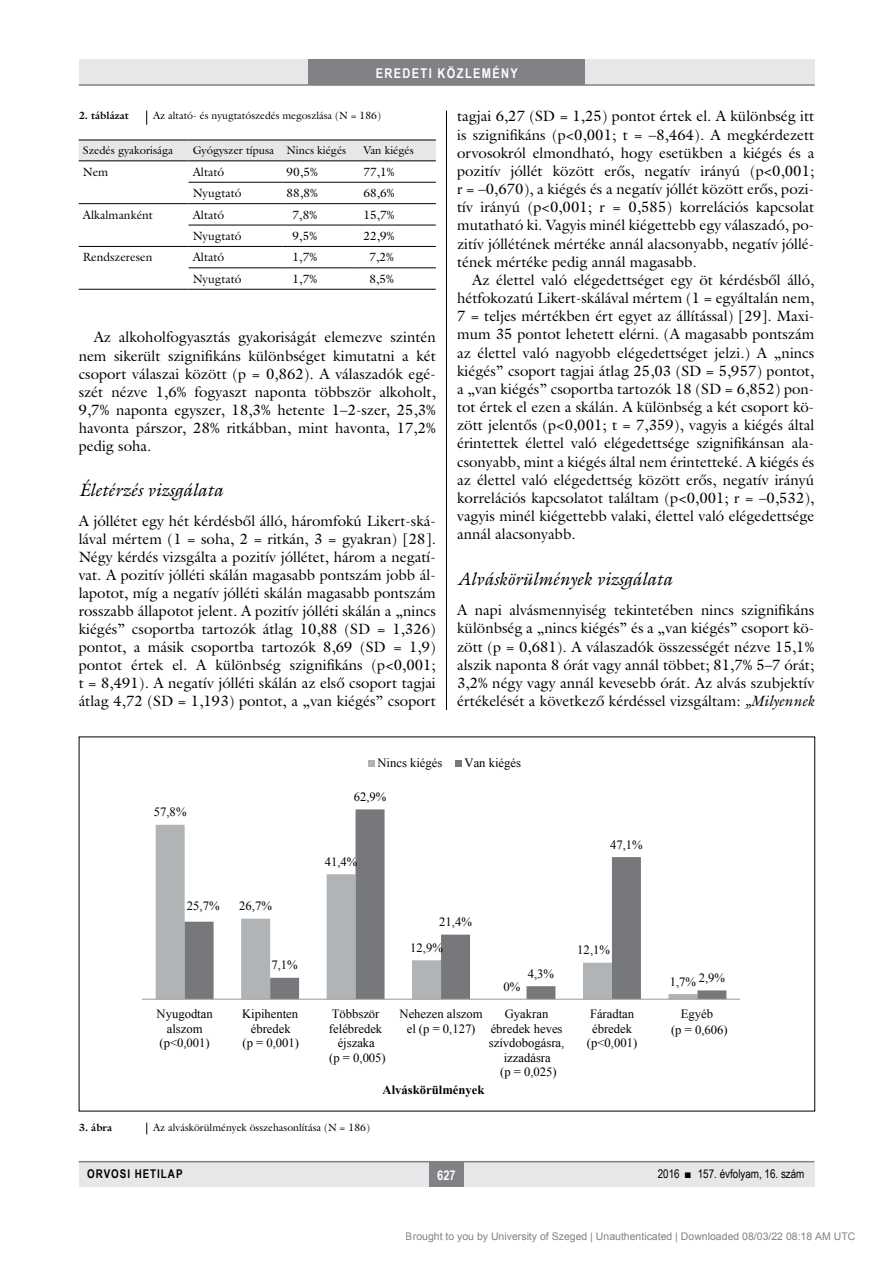
<style>
.page{position:relative;width:893px;height:1263px;background:#fff}
.page>*{position:absolute;margin:0;border:0;box-sizing:border-box;transform-origin:0 0}
.alcimkurziv{font:italic 18px "Galliard Reg";color:#000}
.Body_tompa{font:15px/18.1px "Galliard Reg";color:#000;text-align:justify}
.Body_Text{font:15px/18.1px "Galliard Reg";color:#000;text-align:justify}
.t1{font:700 13.5px "Arial Narrow";letter-spacing:.1em;color:#fff}
.t2{font:12.6px/14.5px "Times New Roman";color:#000;text-align:center}
.t3{font:700 12.6px "Times New Roman";color:#000}
.tabla{font:12px "Galliard Reg";color:#000}
.t4{font:12px "Arial Narrow";color:#000}
.t5{font:700 12px "Arial Narrow";letter-spacing:.08em;color:#000}
.tablafej{font:11.25px "Galliard Reg";color:#000}
.kepalairas2{font:10.5px "Galliard Reg";color:#000}
.t6{font:10.5px "Arial";color:rgb(0 0 0/.5)}
.kepalairas1{font:700 10.5px "Galliard Reg";color:#000}
.s1{font-style:italic}
</style>
<div class="page">
<div style="left:79px;top:1161px;width:735px;height:25px;background:#e6e7e8"></div>
<div style="left:429px;top:1161px;width:34px;height:25px;background:#808285"></div>
<hr style="left:79px;top:1161px;width:735px;height:1px;background:#808285">
<div style="left:79px;top:60px;width:735px;height:25px;background:#e6e7e8"></div>
<div style="left:308px;top:60px;width:277px;height:25px;background:#808285"></div>
<hr style="left:79px;top:84px;width:736px;height:2px;background:#808285">
<hr style="left:446px;top:111px;width:1px;height:1026px;background:#000">
<div style="left:79px;top:710px;width:736px;height:413px;background:#fff"></div>
<svg style="left:146px;top:111px;width:1px;height:14px"></svg>
<div style="left:79px;top:141px;width:357px;height:19px;background:#e6e7e8"></div>
<hr style="left:189px;top:182px;width:93px;height:1px;background:#000">
<hr style="left:282px;top:182px;width:77px;height:1px;background:#000">
<hr style="left:359px;top:182px;width:77px;height:1px;background:#000">
<hr style="left:79px;top:203px;width:110px;height:1px;background:#000">
<hr style="left:189px;top:203px;width:93px;height:1px;background:#000">
<hr style="left:282px;top:203px;width:77px;height:1px;background:#000">
<hr style="left:359px;top:203px;width:77px;height:1px;background:#000">
<hr style="left:189px;top:225px;width:93px;height:1px;background:#000">
<hr style="left:282px;top:225px;width:77px;height:1px;background:#000">
<hr style="left:359px;top:225px;width:77px;height:1px;background:#000">
<hr style="left:79px;top:246px;width:110px;height:1px;background:#000">
<hr style="left:189px;top:246px;width:93px;height:1px;background:#000">
<hr style="left:282px;top:246px;width:77px;height:1px;background:#000">
<hr style="left:359px;top:246px;width:77px;height:1px;background:#000">
<hr style="left:189px;top:267px;width:93px;height:1px;background:#000">
<hr style="left:282px;top:267px;width:77px;height:1px;background:#000">
<hr style="left:359px;top:267px;width:77px;height:1px;background:#000">
<hr style="left:79px;top:289px;width:110px;height:1px;background:#000">
<hr style="left:189px;top:289px;width:93px;height:1px;background:#000">
<hr style="left:282px;top:289px;width:77px;height:1px;background:#000">
<hr style="left:359px;top:289px;width:77px;height:1px;background:#000">
<hr style="left:79px;top:140px;width:110px;height:1px;background:#000">
<hr style="left:189px;top:140px;width:93px;height:1px;background:#000">
<hr style="left:282px;top:140px;width:77px;height:1px;background:#000">
<hr style="left:359px;top:140px;width:77px;height:1px;background:#000">
<hr style="left:79px;top:160px;width:110px;height:1px;background:#000">
<hr style="left:189px;top:160px;width:93px;height:1px;background:#000">
<hr style="left:282px;top:160px;width:77px;height:1px;background:#000">
<hr style="left:359px;top:160px;width:77px;height:1px;background:#000">
<div style="left:156px;top:825px;width:29px;height:174px;background:#b1b4b6"></div>
<svg style="left:185px;top:809px;width:541px;height:190px"></svg>
<hr style="left:142px;top:999px;width:598px;height:1px;background:#989a9d">
<div style="left:368px;top:760px;width:7px;height:6px;background:#b1b4b6"></div>
<div style="left:455px;top:760px;width:7px;height:6px;background:#77787b"></div>
<p class="t1" style="left:376px;top:63px;width:144px">EREDETI KÖZLEMÉNY</p>
<p class="kepalairas1" style="left:79px;top:109px;width:52px">2. táblázat</p>
<p class="kepalairas2" style="left:153px;top:109px;width:230px">Az altató- és nyugtatószedés megoszlása (N = 186)</p>
<p class="tablafej" style="left:83px;top:144px;width:92px">Szedés gyakorisága</p>
<p class="tablafej" style="left:193px;top:144px;width:83px">Gyógyszer típusa</p>
<p class="tablafej" style="left:287px;top:144px;width:61px">Nincs kiégés</p>
<p class="tablafej" style="left:363px;top:144px;width:52px">Van kiégés</p>
<p class="tabla" style="left:83px;top:164px;width:27px">Nem</p>
<p class="tabla" style="left:193px;top:164px;width:33px">Altató</p>
<p class="tabla" style="left:287px;top:164px;width:33px">90,5%</p>
<p class="tabla" style="left:363px;top:164px;width:33px">77,1%</p>
<p class="tabla" style="left:193px;top:186px;width:50px">Nyugtató</p>
<p class="tabla" style="left:287px;top:186px;width:33px">88,8%</p>
<p class="tabla" style="left:363px;top:186px;width:33px">68,6%</p>
<p class="tabla" style="left:83px;top:207px;width:72px">Alkalmanként</p>
<p class="tabla" style="left:193px;top:207px;width:33px">Altató</p>
<p class="tabla" style="left:293px;top:207px;width:26px">7,8%</p>
<p class="tabla" style="left:363px;top:207px;width:33px">15,7%</p>
<p class="tabla" style="left:193px;top:228px;width:50px">Nyugtató</p>
<p class="tabla" style="left:293px;top:228px;width:26px">9,5%</p>
<p class="tabla" style="left:363px;top:228px;width:33px">22,9%</p>
<p class="tabla" style="left:83px;top:250px;width:71px">Rendszeresen</p>
<p class="tabla" style="left:193px;top:250px;width:33px">Altató</p>
<p class="tabla" style="left:293px;top:250px;width:26px">1,7%</p>
<p class="tabla" style="left:369px;top:250px;width:26px">7,2%</p>
<p class="tabla" style="left:193px;top:271px;width:50px">Nyugtató</p>
<p class="tabla" style="left:293px;top:271px;width:26px">1,7%</p>
<p class="tabla" style="left:369px;top:271px;width:26px">8,5%</p>
<p class="Body_Text" style="left:79px;top:328px;width:359px;text-indent:15px">Az alkoholfogyasztás gyakoriságát elemezve szintén nem sikerült szignifikáns különbséget kimutatni a két csoport válaszai között (p = 0,862). A válaszadók egé&shy;szét nézve 1,6% fogyaszt naponta többször alkoholt, 9,7% naponta egyszer, 18,3% hetente 1–2-szer, 25,3% havonta párszor, 28% ritkábban, mint havonta, 17,2% pedig soha.</p>
<p class="alcimkurziv" style="left:79px;top:479px;width:146px">Életérzés vizsgálata</p>
<p class="Body_tompa" style="left:79px;top:512px;width:359px">A jóllétet egy hét kérdésből álló, háromfokú Likert-ská&shy;lával mértem (1 = soha, 2 = ritkán, 3 = gyakran) [28].<br>Négy kérdés vizsgálta a pozitív jóllétet, három a negatí&shy;vat. A pozitív jólléti skálán magasabb pontszám jobb ál&shy;lapotot, míg a negatív jólléti skálán magasabb pontszám rosszabb állapotot jelent. A pozitív jólléti skálán a „nincs kiégés” csoportba tartozók átlag 10,88 (SD = 1,326) pontot, a másik csoportba tartozók 8,69 (SD = 1,9) pontot értek el. A különbség szignifikáns (p&lt;0,001; t = 8,491). A negatív jólléti skálán az első csoport tagjai átlag 4,72 (SD = 1,193) pontot, a „van kiégés” csoport</p>
<p class="Body_tompa" style="left:457px;top:107px;width:359px">tagjai 6,27 (SD = 1,25) pontot értek el. A különbség itt is szignifikáns (p&lt;0,001; t = –8,464). A megkérdezett orvosokról elmondható, hogy esetükben a kiégés és a pozitív jóllét között erős, negatív irányú (p&lt;0,001; r = –0,670), a kiégés és a negatív jóllét között erős, pozi&shy;tív irányú (p&lt;0,001; r = 0,585) korrelációs kapcsolat mutatható ki. Vagyis minél kiégettebb egy válaszadó, po&shy;zitív jóllétének mértéke annál alacsonyabb, negatív jóllé&shy;tének mértéke pedig annál magasabb.</p>
<p class="Body_Text" style="left:457px;top:271px;width:359px;text-indent:15px">Az élettel való elégedettséget egy öt kérdésből álló, hétfokozatú Likert-skálával mértem (1 = egyáltalán nem, 7 = teljes mértékben ért egyet az állítással) [29]. Maxi&shy;mum 35 pontot lehetett elérni. (A magasabb pontszám az élettel való nagyobb elégedettséget jelzi.) A „nincs kiégés” csoport tagjai átlag 25,03 (SD = 5,957) pontot, a „van kiégés” csoportba tartozók 18 (SD = 6,852) pon&shy;tot értek el ezen a skálán. A különbség a két csoport kö&shy;zött jelentős (p&lt;0,001; t = 7,359), vagyis a kiégés által érintettek élettel való elégedettsége szignifikánsan ala&shy;csonyabb, mint a kiégés által nem érintetteké. A kiégés és az élettel való elégedettség között erős, negatív irányú korrelációs kapcsolatot találtam (p&lt;0,001; r = –0,532), vagyis minél kiégettebb valaki, élettel való elégedettsége annál alacsonyabb.</p>
<p class="alcimkurziv" style="left:457px;top:568px;width:217px">Alváskörülmények vizsgálata</p>
<p class="Body_tompa" style="left:457px;top:601px;width:359px">A napi alvásmennyiség tekintetében nincs szignifikáns különbség a „nincs kiégés” és a „van kiégés” csoport kö&shy;zött (p = 0,681). A válaszadók összességét nézve 15,1% alszik naponta 8 órát vagy annál többet; 81,7% 5–7 órát; 3,2% négy vagy annál kevesebb órát. Az alvás szubjektív értékelését a következő kérdéssel vizsgáltam: <span class="s1">„Milyennek</span></p>
<p class="t2" style="left:378px;top:756px;width:66px">Nincs kiégés</p>
<p class="t2" style="left:465px;top:756px;width:58px">Van kiégés</p>
<p class="t2" style="left:154px;top:805px;width:34px">57,8%</p>
<p class="t2" style="left:187px;top:898px;width:34px">25,7%</p>
<p class="t2" style="left:239px;top:898px;width:34px">26,7%</p>
<p class="t2" style="left:271px;top:958px;width:28px">7,1%</p>
<p class="t2" style="left:354px;top:789px;width:34px">62,9%</p>
<p class="t2" style="left:325px;top:854px;width:34px">41,4%</p>
<p class="t2" style="left:439px;top:914px;width:34px">21,4%</p>
<p class="t2" style="left:410px;top:940px;width:34px">12,9%</p>
<p class="t2" style="left:610px;top:837px;width:34px">47,1%</p>
<p class="t2" style="left:528px;top:966px;width:28px">4,3%</p>
<p class="t2" style="left:504px;top:979px;width:18px">0%</p>
<p class="t2" style="left:577px;top:943px;width:34px">12,1%</p>
<p class="t2" style="left:699px;top:970px;width:28px">2,9%</p>
<p class="t2" style="left:670px;top:974px;width:28px">1,7%</p>
<p class="t2" style="left:157px;top:1006px;width:58px">Nyugodtan alszom (p&lt;0,001)</p>
<p class="t2" style="left:242px;top:1006px;width:58px">Kipihenten ébredek<br>(p = 0,001)</p>
<p class="t2" style="left:329px;top:1006px;width:58px">Többször felébredek éjszaka<br>(p = 0,005)</p>
<p class="t2" style="left:400px;top:1006px;width:85px">Nehezen alszom el (p = 0,127)</p>
<p class="t2" style="left:489px;top:1006px;width:77px">Gyakran ébredek heves szívdobogásra, izzadásra<br>(p = 0,025)</p>
<p class="t2" style="left:587px;top:1006px;width:52px">Fáradtan ébredek (p&lt;0,001)</p>
<p class="t2" style="left:671px;top:1006px;width:58px;line-height:15.8px">Egyéb<br>(p = 0,606)</p>
<p class="t3" style="left:383px;top:1081px;width:103px">Alváskörülmények</p>
<p class="kepalairas1" style="left:79px;top:1121px;width:35px">3. ábra</p>
<p class="kepalairas2" style="left:153px;top:1121px;width:218px">Az alváskörülmények összehasonlítása (N = 186)</p>
<p class="t5" style="left:87px;top:1165px;width:97px">ORVOSI HETILAP</p>
<p class="t1" style="left:437px;top:1165px;width:20px">627</p>
<p class="t4" style="left:658px;top:1165px;width:148px">2016 ■ 157. évfolyam, 16. szám</p>
<p class="t6" style="left:406px;top:1231px;width:451px">Brought to you by University of Szeged | Unauthenticated | Downloaded 08/03/22 08:18 AM UTC</p>
</div>
